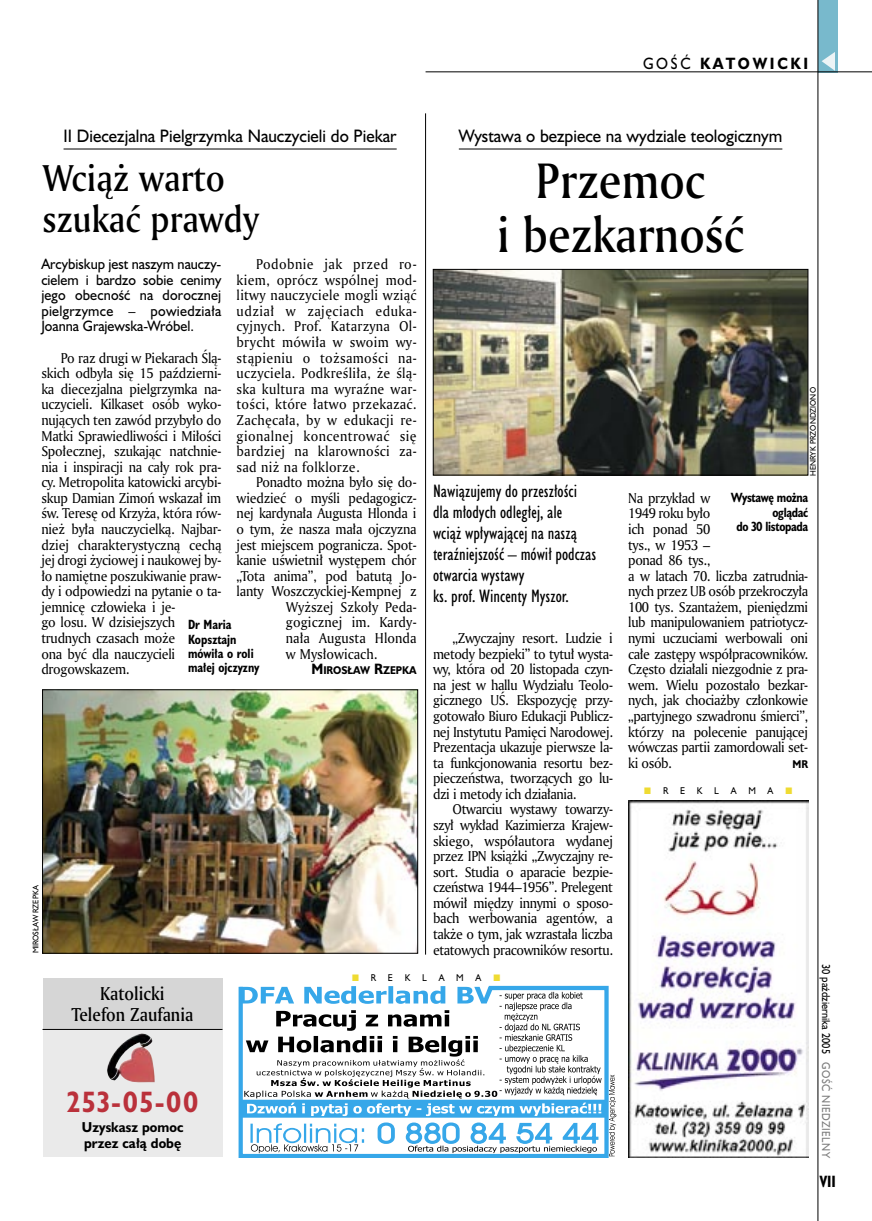
<style>
.page{position:relative;width:872px;height:1221px;background:#fff}
.page>*{position:absolute;margin:0;border:0;box-sizing:border-box;transform-origin:0 0}
._05a_tytyl_AmMd_32_pt{font:48px/54px "Amerigo Md PL";color:#000;text-align:center;scale:.9 1}
._05-9_tytyl_AmMd_24_pt{font:36px/40.5px "Amerigo Md PL";color:#000;scale:.9 1}
._04-2_tytul_ramki{font:700 27px "Humanst 521 Cn PL";letter-spacing:.07em;color:#ba313b}
._05d_tytyl_Kronika_AmMd_16_pt{font:18px/21px "Amerigo Md PL";color:#000;text-align:center;scale:.9 1}
._06-4_lead_lokal_HuCn_11_pt{font:16.5px/21px "Humanst 521 Cn PL";color:#000}
._04-3_nadtytul_lokal{font:16.5px "Humanst 521 PL";color:#000;scale:.94 1}
._15b_temat_prawo{font:700 15px "Humanst 521 PL";letter-spacing:.2em;color:#000;scale:.9 1}
._17_pagina_prawa{font:700 15px "Humanst 521 Cn PL";color:#000;scale:.94 1}
._01_body_tekst{font:13.8px/15.6px "Amerigo PL";letter-spacing:-.02em;color:#000;text-align:justify;scale:.94 1}
._06-5_lead_lokal_maly_Hu_9_pt{font:13.8px/15.6px "Humanst 521 PL";letter-spacing:.015em;color:#000;text-align:justify;scale:.94 1}
._01_body_tekst-2{font:13.8px "Amerigo PL";letter-spacing:.005em;color:#000;scale:.94 1}
._01_body_tekst-3{font:13.8px "Amerigo PL";color:#000;scale:.94 1}
._03-2b_body_notki{font:700 13.2px "Humanst 521 PL";color:#000;scale:.94 1}
._09_podpis_zdjecia_HuCnB{font:700 12.3px/14.4px "Humanst 521 Cn PL";color:#000;scale:.94 1}
._09_podpis_zdjecia_HuCnB-2{font:700 12.3px/14.4px "Humanst 521 Cn PL";letter-spacing:-.03em;color:#000;text-align:right;scale:.94 1}
._19_data_prawa{font:10.5px "Humanst 521 PL";color:#000;scale:.9 1}
._19a_data_prawa_GOSC{font:10.5px "Humanst 521 PL";letter-spacing:.05em;color:#7c7c7c;scale:.9 1}
._12a_autor_na_koncu_HuBd{font:700 10.35px "Humanst 521 PL";color:#000;scale:.9 1}
._01_body_tekst-4{font:700 10.35px "Humanst 521 PL";color:#000;scale:.9 1}
._19b_reklama_lewa{font:9px "Humanst 521 PL";color:#000;scale:.94 1}
._09a_autor_zdjecia_Hu_5_pt{font:7.5px "Humanst 521 PL";color:#000;scale:.94 1}
.s1{font-weight:400}
.s2{font-size:13.8px}
</style>
<div class="page">
<div style="left:43px;top:1029px;width:179px;height:127px;background:#eaeaea"></div>
<div style="left:43px;top:978px;width:179px;height:51px;background:#d6d6d6"></div>
<div style="left:818px;top:0;width:19px;height:72px;background:#78b9cc"></div>
<hr style="left:817px;top:0;width:1px;height:1220px;background:#000">
<svg style="left:821px;top:52px;width:14px;height:19px"></svg>
<hr style="left:425px;top:72px;width:447px;height:1px;background:#000">
<svg style="left:240px;top:986px;width:376px;height:170px"></svg>
<img style="left:628px;top:800px;width:180px;height:357px">
<hr style="left:43px;top:1028px;width:179px;height:1px;background:#000">
<hr style="left:64px;top:149px;width:333px;height:1px;background:#000">
<hr style="left:459px;top:149px;width:323px;height:1px;background:#000">
<img style="left:435px;top:271px;width:371px;height:202px">
<div style="left:433px;top:269px;width:375px;height:206px;border:1px solid #000"></div>
<hr style="left:425px;top:113px;width:1px;height:841px;background:#000">
<img style="left:44px;top:691px;width:372px;height:260px">
<div style="left:42px;top:689px;width:376px;height:264px;border:1px solid #000"></div>
<img style="left:107px;top:1033px;width:48px;height:50px">
<p class="_15b_temat_prawo" style="left:643px;top:53px;width:185px"><span class="s1">GOŚĆ</span> KATOWICKI</p>
<p class="_04-3_nadtytul_lokal" style="left:64px;top:124px;width:356px">II Diecezjalna Pielgrzymka Nauczycieli do Piekar</p>
<p class="_05-9_tytyl_AmMd_24_pt" style="left:43px;top:157px;width:242px">Wciąż warto szukać prawdy</p>
<p class="_01_body_tekst" style="left:237px;top:256px;width:193px;text-indent:20px">Podobnie jak przed ro&shy;kiem, oprócz wspólnej mod&shy;litwy nauczyciele mogli wziąć udział w zajęciach eduka&shy;cyjnych. Prof. Katarzyna Ol&shy;brycht mówiła w swoim wy&shy;stąpieniu o tożsamości na&shy;uczyciela. Podkreśliła, że ślą&shy;ska kultura ma wyraźne war&shy;tości, które łatwo przekazać.<br>Zachęcała, by w edukacji re&shy;gionalnej koncentrować się bardziej na klarowności za&shy;sad niż na folklorze.</p>
<p class="_01_body_tekst" style="left:256px;top:474px;width:172px">Ponadto można było się do-</p>
<p class="_01_body_tekst" style="left:237px;top:489px;width:193px">wiedzieć o myśli pedagogicz-</p>
<p class="_01_body_tekst" style="left:237px;top:505px;width:193px">nej kardynała Augusta Hlonda i</p>
<p class="_01_body_tekst" style="left:237px;top:521px;width:193px">o tym, że nasza mała ojczyzna</p>
<p class="_01_body_tekst" style="left:237px;top:536px;width:193px">jest miejscem pogranicza. Spot-</p>
<p class="_01_body_tekst" style="left:237px;top:552px;width:193px">kanie uświetnił występem chór</p>
<p class="_01_body_tekst" style="left:237px;top:567px;width:193px">„Tota anima”, pod batutą Jo-</p>
<p class="_01_body_tekst" style="left:237px;top:583px;width:193px">lanty Woszczyckiej-Kempnej z</p>
<p class="_01_body_tekst-3" style="left:286px;top:597px;width:141px">Wyższej Szkoły Peda-</p>
<p class="_01_body_tekst-2" style="left:286px;top:613px;width:141px">gogicznej im. Kardy-</p>
<p class="_01_body_tekst-2" style="left:286px;top:629px;width:141px">nała Augusta Hlonda</p>
<p class="_01_body_tekst-3" style="left:286px;top:644px;width:99px">w Mysłowicach.</p>
<p class="_12a_autor_na_koncu_HuBd" style="left:311px;top:663px;width:118px"><span class="s2">M</span>IROSŁAW <span class="s2">R</span>ZEPKA</p>
<p class="_06-5_lead_lokal_maly_Hu_9_pt" style="left:41px;top:256px;width:193px">Arcybiskup jest naszym nauczy&shy;cielem i bardzo sobie cenimy jego obecność na dorocznej pielgrzymce – powiedziała Joanna Grajewska-Wróbel.</p>
<p class="_01_body_tekst" style="left:41px;top:349px;width:193px;text-align:left;text-indent:20px">Po raz drugi w Piekarach Ślą&shy;skich odbyła się 15 październi&shy;ka diecezjalna pielgrzymka na&shy;uczycieli. Kilkaset osób wyko&shy;nujących ten zawód przybyło do<br>Matki Sprawiedliwości i Miłości<br>Społecznej, szukając natchnie&shy;nia i inspiracji na cały rok pra&shy;cy. Metropolita katowicki arcybi&shy;skup Damian Zimoń wskazał im św. Teresę od Krzyża, która rów&shy;nież była nauczycielką. Najbar&shy;dziej charakterystyczną cechą jej drogi życiowej i naukowej by&shy;ło namiętne poszukiwanie praw&shy;dy i odpowiedzi na pytanie o ta&shy;jemnicę człowieka i je-<br>go losu. W dzisiejszych trudnych czasach może<br>ona być dla nauczycieli drogowskazem.</p>
<p class="_09_podpis_zdjecia_HuCnB" style="left:188px;top:617px;width:78px">Dr Maria<br>Kopsztajn mówiła o roli małej ojczyzny</p>
<p class="_09a_autor_zdjecia_Hu_5_pt" style="left:31px;top:953px;width:74px;rotate:-90deg">MIROSŁAW RZEPKA</p>
<p class="_04-3_nadtytul_lokal" style="left:459px;top:124px;width:346px">Wystawa o bezpiece na wydziale teologicznym</p>
<p class="_05a_tytyl_AmMd_32_pt" style="left:497px;top:152px;width:276px">Przemoc<br>i bezkarność</p>
<p class="_09a_autor_zdjecia_Hu_5_pt" style="left:808px;top:475px;width:96px;rotate:-90deg">HENRYK PRZONDZIONO</p>
<p class="_06-4_lead_lokal_HuCn_11_pt" style="left:433px;top:480px;width:165px">Nawiązujemy do przeszłości dla młodych odległej, ale<br>wciąż wpływającej na naszą teraźniejszość – mówił podczas otwarcia wystawy<br>ks. prof. Wincenty Myszor.</p>
<p class="_01_body_tekst" style="left:433px;top:630px;width:193px;text-indent:20px">„Zwyczajny resort. Ludzie i metody bezpieki” to tytuł wysta&shy;wy, która od 20 listopada czyn&shy;na jest w hallu Wydziału Teolo&shy;gicznego UŚ. Ekspozycję przy&shy;gotowało Biuro Edukacji Publicz&shy;nej Instytutu Pamięci Narodowej.<br>Prezentacja ukazuje pierwsze la&shy;ta funkcjonowania resortu bez&shy;pieczeństwa, tworzących go lu&shy;dzi i metody ich działania.</p>
<p class="_01_body_tekst" style="left:433px;top:801px;width:193px;text-indent:20px">Otwarciu wystawy towarzy&shy;szył wykład Kazimierza Krajew&shy;skiego, współautora wydanej przez IPN książki „Zwyczajny re&shy;sort. Studia o aparacie bezpie&shy;czeństwa 1944–1956”. Prelegent mówił między innymi o sposo&shy;bach werbowania agentów, a także o tym, jak wzrastała liczba etatowych pracowników resortu.</p>
<p class="_01_body_tekst" style="left:628px;top:489px;width:193px;text-align:left">Na przykład w<br>1949 roku było<br>ich ponad 50<br>tys., w 1953 –<br>ponad 86 tys.,<br>a w latach 70. liczba zatrudnia&shy;nych przez UB osób przekroczyła<br>100 tys. Szantażem, pieniędzmi lub manipulowaniem patriotycz&shy;nymi uczuciami werbowali oni całe zastępy współpracowników.<br>Często działali niezgodnie z pra&shy;wem. Wielu pozostało bezkar&shy;nych, jak chociażby członkowie „partyjnego szwadronu śmierci”, którzy na polecenie panującej wówczas partii zamordowali set&shy;ki osób.</p>
<p class="_09_podpis_zdjecia_HuCnB-2" style="left:731px;top:490px;width:83px">Wystawę można oglądać<br>do 30 listopada</p>
<p class="_01_body_tekst-4" style="left:792px;top:756px;width:19px">MR</p>
<p class="_19b_reklama_lewa" style="left:663px;top:785px;width:7px">R</p>
<p class="_19b_reklama_lewa" style="left:680px;top:785px;width:7px">E</p>
<p class="_19b_reklama_lewa" style="left:697px;top:785px;width:8px">K</p>
<p class="_19b_reklama_lewa" style="left:714px;top:785px;width:6px">L</p>
<p class="_19b_reklama_lewa" style="left:730px;top:785px;width:8px">A</p>
<p class="_19b_reklama_lewa" style="left:748px;top:785px;width:9px">M</p>
<p class="_19b_reklama_lewa" style="left:767px;top:785px;width:8px">A</p>
<p class="_05d_tytyl_Kronika_AmMd_16_pt" style="left:72px;top:982px;width:137px">Katolicki<br>Telefon Zaufania</p>
<p class="_04-2_tytul_ramki" style="left:67px;top:1083px;width:133px">253-05-00</p>
<p class="_03-2b_body_notki" style="left:82px;top:1117px;width:109px">Uzyskasz pomoc</p>
<p class="_03-2b_body_notki" style="left:84px;top:1133px;width:105px">przez całą dobę</p>
<p class="_19b_reklama_lewa" style="left:371px;top:971px;width:7px">R</p>
<p class="_19b_reklama_lewa" style="left:388px;top:971px;width:7px">E</p>
<p class="_19b_reklama_lewa" style="left:405px;top:971px;width:8px">K</p>
<p class="_19b_reklama_lewa" style="left:422px;top:971px;width:6px">L</p>
<p class="_19b_reklama_lewa" style="left:439px;top:971px;width:8px">A</p>
<p class="_19b_reklama_lewa" style="left:456px;top:971px;width:9px">M</p>
<p class="_19b_reklama_lewa" style="left:475px;top:971px;width:8px">A</p>
<p class="_19_data_prawa" style="left:833px;top:964px;width:101px;rotate:90deg">30 października 2005</p>
<p class="_19a_data_prawa_GOSC" style="left:833px;top:1062px;width:108px;rotate:90deg">GOŚĆ NIEDZIELNY</p>
<p class="_17_pagina_prawa" style="left:819px;top:1171px;width:19px">VII</p>
</div>
